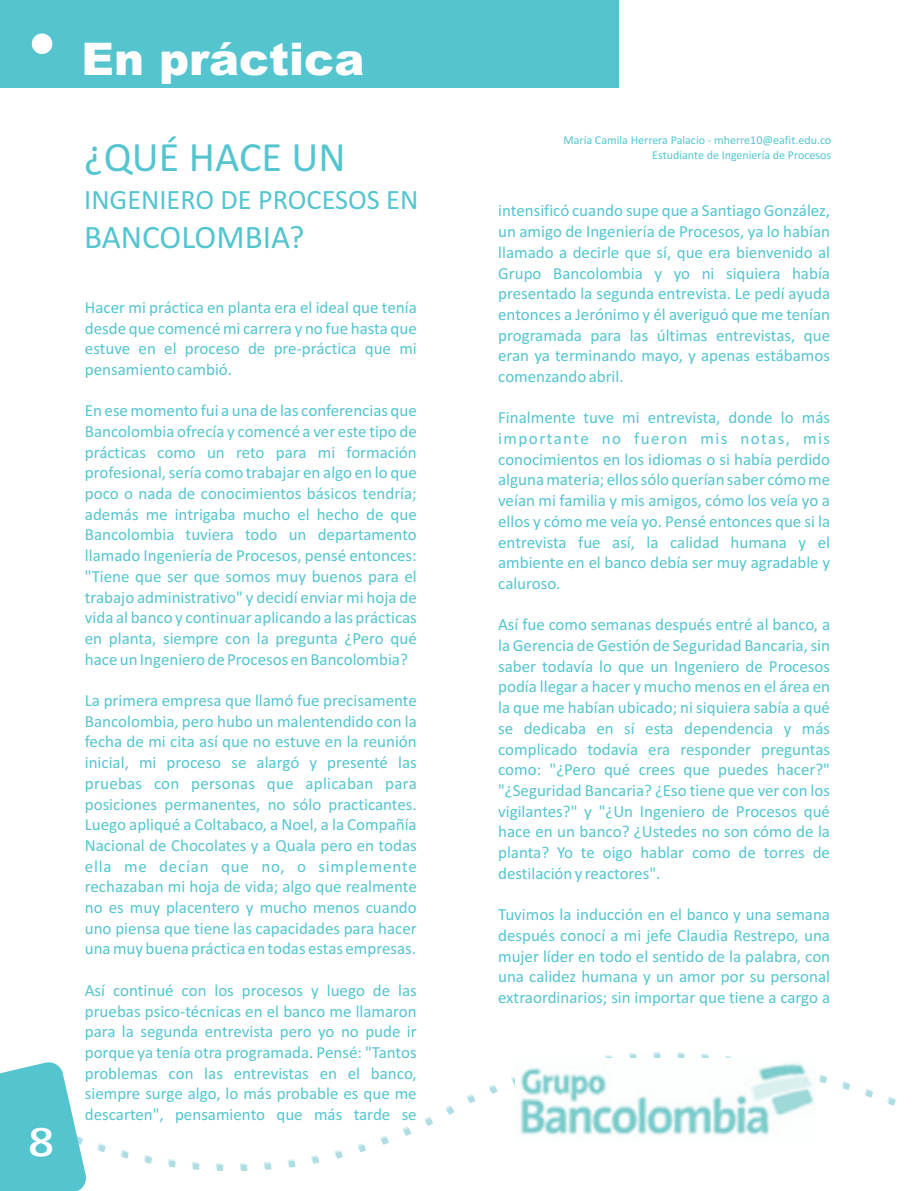
<style>
.page{position:relative;width:915px;height:1191px;background:#fff}
.page>*{position:absolute;margin:0;border:0;box-sizing:border-box;transform-origin:0 0}
.t1{font:900 45px "Arial";color:#fff}
.t2{font:700 45px "Egyptian 505 BT";color:#fff}
.t3{font:42px "Calibri";color:#54c5cf}
.t4{font:33px "Calibri";color:#54c5cf}
.t5{font:28.2px "Calibri";color:#54c5cf}
.t6{font:16.95px/20.7px "Calibri";color:#54c5cf;text-align:justify}
.t7{font:12px/14.7px "Calibri";color:#54c5cf;text-align:right}
</style>
<div class="page">
<svg style="left:97px;top:1052px;width:799px;height:119px"></svg>
<img style="left:515px;top:1058px;width:299px;height:84px">
<svg style="left:0;top:1062px;width:86px;height:129px;background:#6eced6"></svg>
<div style="left:0;top:0;width:618px;height:87px;background:#54c5cf"></div>
<div style="left:32px;top:34px;width:20px;height:20px;background:#fff;border:1px solid #fff;border-radius:50%"></div>
<h1 class="t2" style="left:28px;top:1122px;width:28px">8</h1>
<h1 class="t1" style="left:82px;top:43px;width:284px">En práctica</h1>
<h2 class="t3" style="left:84px;top:139px;width:263px">¿QUÉ HACE UN</h2>
<h3 class="t5" style="left:84px;top:188px;width:335px">INGENIERO DE PROCESOS EN</h3>
<h3 class="t4" style="left:84px;top:223px;width:221px">BANCOLOMBIA?</h3>
<p class="t6" style="left:85px;top:298px;width:333px">Hacer mi práctica en planta era el ideal que tenía desde que comencémi carrera y no fue hasta que estuve en el proceso de pre-práctica que mi pensamiento cambió.</p>
<p class="t6" style="left:85px;top:402px;width:333px">En ese momento fui a una de las conferencias que Bancolombia ofrecía y comencé a ver este tipo de prácticas como un reto para mi formación profesional, sería como trabajar en algo en lo que poco o nada de conocimientos básicos tendría; además me intrigaba mucho el hecho de que Bancolombia tuviera todo un departamento llamado Ingeniería de Procesos, pensé entonces: "Tiene que ser que somos muy buenos para el trabajo administrativo" y decidí enviar mi hoja de vida al banco y continuar aplicando a las prácticas en planta, siempre con la pregunta ¿Pero qué hace un Ingeniero de Procesos en Bancolombia?</p>
<p class="t6" style="left:85px;top:691px;width:333px">La primera empresa que llamó fue precisamente Bancolombia, pero hubo un malentendido con la fecha de mi cita así que no estuve en la reunión inicial, mi proceso se alargó y presenté las pruebas con personas que aplicaban para posiciones permanentes, no sólo practicantes.<br>Luego apliqué a Coltabaco, a Noel, a la Compañía Nacional de Chocolates y a Quala pero en todas ella me decían que no, o simplemente rechazaban mi hoja de vida; algo que realmente no es muy placentero y mucho menos cuando uno piensa que tiene las capacidades para hacer una muy buena práctica en todas estas empresas.</p>
<p class="t6" style="left:85px;top:981px;width:333px">Así continué con los procesos y luego de las pruebas psico-técnicas en el banco me llamaron para la segunda entrevista pero yo no pude ir porque ya tenía otra programada. Pensé: "Tantos problemas con las entrevistas en el banco, siempre surge algo, lo más probable es que me descarten", pensamiento que más tarde se</p>
<p class="t7" style="left:563px;top:134px;width:269px">María Camila Herrera Palacio - mherre10@eafit.edu.co<br>Estudiante de Ingeniería de Procesos</p>
<p class="t6" style="left:498px;top:202px;width:333px">intensificó cuando supe que a Santiago González, un amigo de Ingeniería de Procesos, ya lo habían llamado a decirle que sí, que era bienvenido al Grupo Bancolombia y yo ni siquiera había presentado la segunda entrevista. Le pedí ayuda entonces a Jerónimo y él averiguó que me tenían programada para las últimas entrevistas, que eran ya terminando mayo, y apenas estábamos comenzando abril.</p>
<p class="t6" style="left:498px;top:409px;width:333px">Finalmente tuve mi entrevista, donde lo más importante no fueron mis notas, mis conocimientos en los idiomas o si había perdido alguna materia; ellos sólo querían saber cómo me veían mi familia y mis amigos, cómo los veía yo a ellos y cómo me veía yo. Pensé entonces que si la entrevista fue así, la calidad humana y el ambiente en el banco debía ser muy agradable y caluroso.</p>
<p class="t6" style="left:498px;top:616px;width:333px">Así fue como semanas después entré al banco, a la Gerencia de Gestión de Seguridad Bancaria, sin saber todavía lo que un Ingeniero de Procesos podía llegar a hacer y mucho menos en el área en la que me habían ubicado; ni siquiera sabía a qué se dedicaba en sí esta dependencia y más complicado todavía era responder preguntas como: "¿Pero qué crees que puedes hacer?" "¿Seguridad Bancaria? ¿Eso tiene que ver con los vigilantes?" y "¿Un Ingeniero de Procesos qué hace en un banco? ¿Ustedes no son cómo de la planta? Yo te oigo hablar como de torres de destilación y reactores".</p>
<p class="t6" style="left:498px;top:905px;width:333px">Tuvimos la inducción en el banco y una semana después conocí a mi jefe Claudia Restrepo, una mujer líder en todo el sentido de la palabra, con una calidez humana y un amor por su personal extraordinarios; sin importar que tiene a cargo a</p>
</div>
